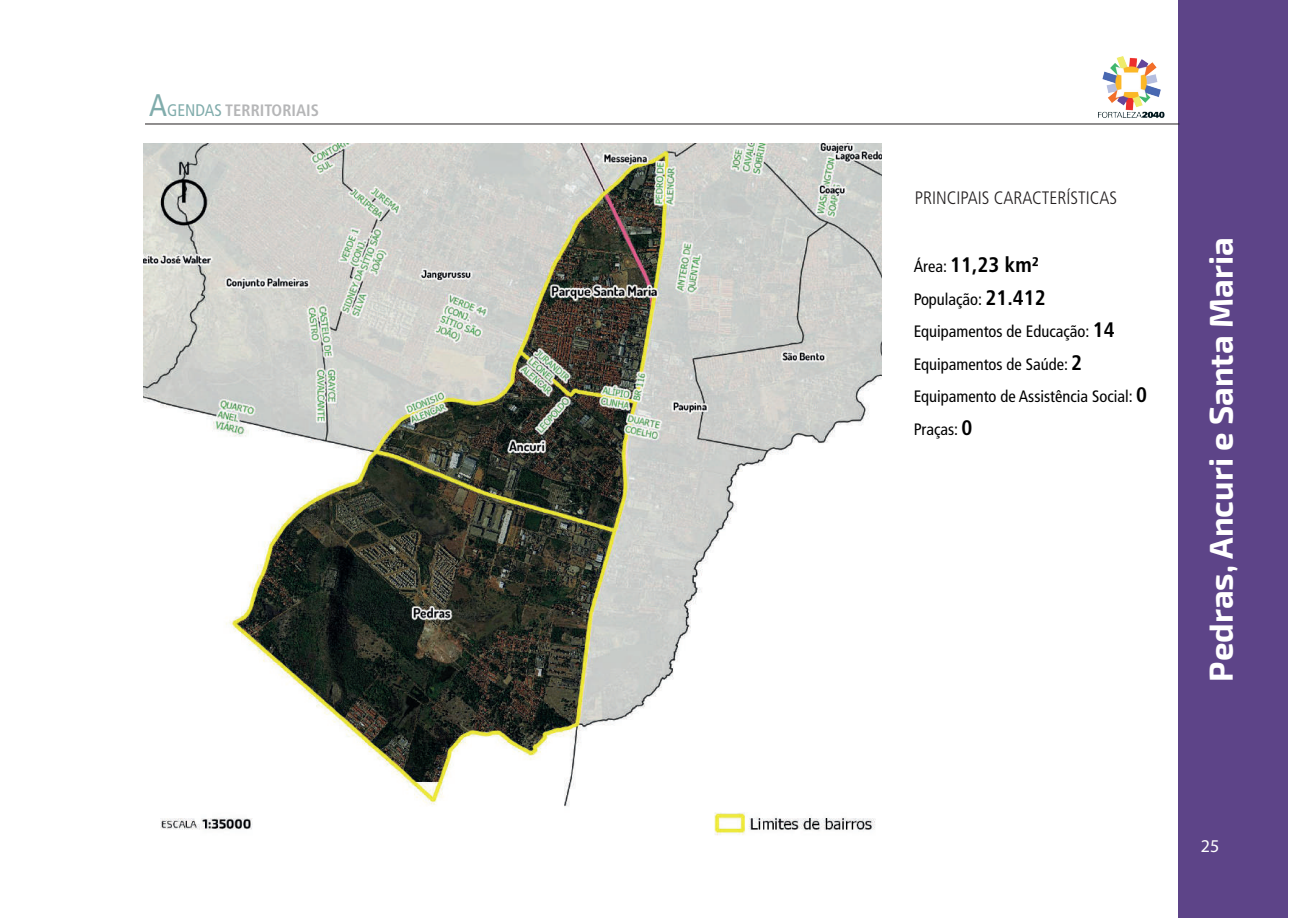
<style>
.page{position:relative;width:1289px;height:919px;background:#fff}
.page>*{position:absolute;margin:0;border:0;box-sizing:border-box;transform-origin:0 0}
.t1{font:700 33px "Exo 2.0";color:#fff}
.t2{font:700 condensed 21px "Frutiger LT Std";color:#000}
.t3{font:300 condensed 18px "Frutiger LT Std";color:#231f20}
.t4{font:18px "Myriad Pro";color:#fff}
.t5{font:condensed 16.5px/32.5px "Frutiger LT Std";color:#000}
.t6{font:700 condensed 16.5px "Frutiger LT Std";color:#6c6d70}
.s1{font-weight:400;font-size:31.2px;color:#025958}
.s2{font-weight:400;font-size:16.8px;color:#025958}
.s3{font-weight:400;font-size:16.5px}
.s4{font-weight:700;font-size:21px}
</style>
<div class="page">
<div style="left:1177px;top:1px;width:110px;height:917px;background:#5d4488"></div>
<img style="left:1098px;top:56px;width:67px;height:62px">
<hr style="left:145px;top:124px;width:1034px;height:1px;background:#231f20">
<img style="left:143px;top:143px;width:738px;height:693px">
<p class="t6" style="left:149px;top:101px;width:171px"><span class="s1">A</span><span class="s2">GENDAS</span> TERRITORIAIS</p>
<p class="t3" style="left:914px;top:188px;width:204px">PRINCIPAIS CARACTERÍSTICAS</p>
<p class="t2" style="left:913px;top:252px;width:127px"><span class="s3">Área:</span> 11,23 km²</p>
<p class="t5" style="left:913px;top:283px;width:235px">População: <span class="s4">21.412<br></span>Equipamentos de Educação: <span class="s4">14<br></span>Equipamentos de Saúde: <span class="s4">2<br></span>Equipamento de Assistência Social: <span class="s4">0<br></span>Praças: <span class="s4">0</span></p>
<h1 class="t1" style="left:1201px;top:681px;width:445px;rotate:-90deg">Pedras, Ancuri e Santa Maria</h1>
<p class="t4" style="left:1200px;top:834px;width:20px">25</p>
</div>
